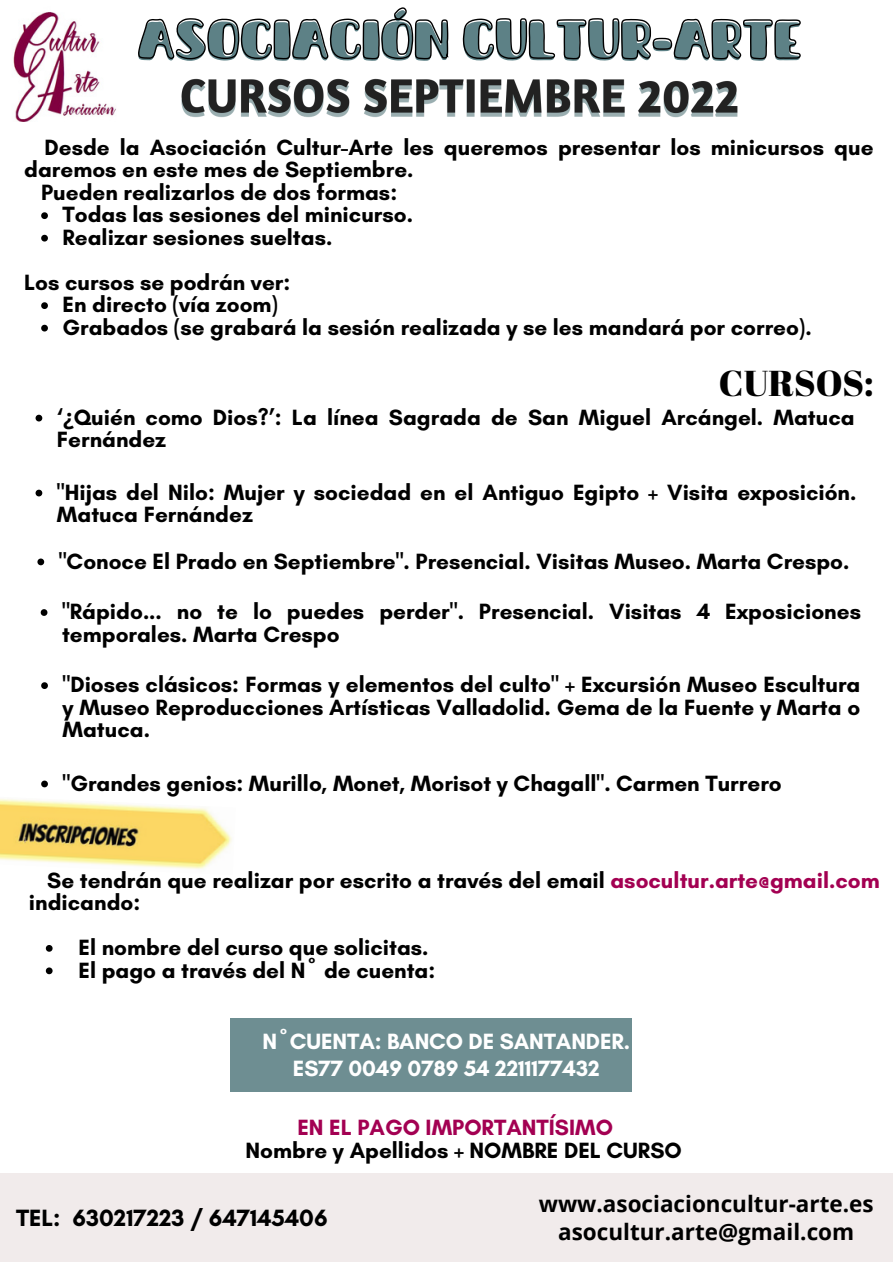
<style>
.page{position:relative;width:893px;height:1264px;background:#fff}
.page>*{position:absolute;margin:0;border:0;box-sizing:border-box;transform-origin:0 0}
.t1{font:55.8px "Cranberry";letter-spacing:-.005em;color:#5d8186}
.t2{font:36px "Abril Fatface";color:#000}
.t3{font:700 24px "Glacial Indifference";color:#000}
.t4{font:700 22.5px/22.5px "Glacial Indifference";color:#000}
.t5{font:700 22.5px "Open Sans";color:#000}
.t6{font:700 22.5px/27px "Glacial Indifference";letter-spacing:-.005em;color:#fff;text-align:center}
.t7{font:700 22.5px "Glacial Indifference";color:#a30052}
.s1{font-family:"Noto Sans"}
.s2{color:#a30052}
</style>
<div class="page">
<img style="left:13px;top:12px;width:103px;height:110px">
<div style="left:0;top:1173px;width:892px;height:88px;background:#f1ebeb"></div>
<svg style="left:138px;top:7px;width:663px;height:111px"></svg>
<svg style="left:41px;top:212px;width:7px;height:7px"></svg>
<svg style="left:41px;top:235px;width:7px;height:6px"></svg>
<svg style="left:41px;top:302px;width:7px;height:7px"></svg>
<svg style="left:41px;top:325px;width:7px;height:6px"></svg>
<div style="left:230px;top:1018px;width:402px;height:73px;background:#6e8e92"></div>
<img style="left:0;top:798px;width:232px;height:71px">
<svg style="left:36px;top:415px;width:6px;height:6px"></svg>
<svg style="left:36px;top:489px;width:6px;height:7px"></svg>
<svg style="left:37px;top:558px;width:7px;height:7px"></svg>
<svg style="left:41px;top:682px;width:7px;height:7px"></svg>
<svg style="left:41px;top:780px;width:7px;height:7px"></svg>
<svg style="left:46px;top:945px;width:7px;height:6px"></svg>
<svg style="left:46px;top:967px;width:7px;height:7px"></svg>
<svg style="left:41px;top:609px;width:6px;height:7px"></svg>
<h1 class="t1" style="left:137px;top:16px;width:665px">ASOCIACIÓN CULTUR-ARTE</h1>
<p class="t4" style="left:45px;top:136px;width:830px">Desde la Asociación Cultur-Arte les queremos presentar los minicursos que</p>
<p class="t4" style="left:24px;top:158px;width:390px">daremos en este mes de Septiembre.</p>
<p class="t4" style="left:41px;top:181px;width:357px">Pueden realizarlos de dos formas:</p>
<p class="t4" style="left:63px;top:203px;width:352px">Todas las sesiones del minicurso.<br>Realizar sesiones sueltas.</p>
<p class="t4" style="left:24px;top:271px;width:267px">Los cursos se podrán ver:</p>
<p class="t4" style="left:63px;top:293px;width:750px">En directo (vía zoom)<br>Grabados (se grabará la sesión realizada y se les mandará por correo).</p>
<h2 class="t2" style="left:719px;top:358px;width:156px">CURSOS:</h2>
<p class="t4" style="left:57px;top:406px;width:799px">‘<span class="s1">¿</span>Quién como Dios?’: La línea Sagrada de San Miguel Arcángel. Matuca<br>Fernández</p>
<p class="t4" style="left:57px;top:480px;width:801px">"Hijas del Nilo: Mujer y sociedad en el Antiguo Egipto + Visita exposición.<br>Matuca Fernández</p>
<p class="t4" style="left:59px;top:549px;width:792px">"Conoce El Prado en Septiembre". Presencial. Visitas Museo. Marta Crespo.</p>
<p class="t4" style="left:62px;top:600px;width:800px">"Rápido... no te lo puedes perder". Presencial. Visitas 4 Exposiciones temporales. Marta Crespo</p>
<p class="t4" style="left:63px;top:673px;width:799px;text-align:justify">"Dioses clásicos: Formas y elementos del culto" + Excursión Museo Escultura y Museo Reproducciones Artísticas Valladolid. Gema de la Fuente y Marta o Matuca.</p>
<p class="t4" style="left:63px;top:771px;width:720px">"Grandes genios: Murillo, Monet, Morisot y Chagall". Carmen Turrero</p>
<p class="t4" style="left:29px;top:868px;width:852px;text-indent:18px">Se tendrán que realizar por escrito a través del email <span class="s2">asocultur.arte@gmail.com </span>indicando:</p>
<p class="t4" style="left:78px;top:936px;width:358px">El nombre del curso que solicitas.<br>El pago a través del Nº de cuenta:</p>
<p class="t6" style="left:262px;top:1027px;width:369px">NºCUENTA: BANCO DE SANTANDER.<br>ES77 0049 0789 54 2211177432</p>
<p class="t7" style="left:297px;top:1113px;width:317px">EN EL PAGO IMPORTANTÍSIMO</p>
<p class="t4" style="left:245px;top:1138px;width:438px">Nombre y Apellidos + NOMBRE DEL CURSO</p>
<p class="t3" style="left:16px;top:1202px;width:313px">TEL: 630217223 / 647145406</p>
<p class="t5" style="left:538px;top:1188px;width:336px">www.asociacioncultur-arte.es</p>
<p class="t5" style="left:558px;top:1215px;width:297px">asocultur.arte@gmail.com</p>
</div>
